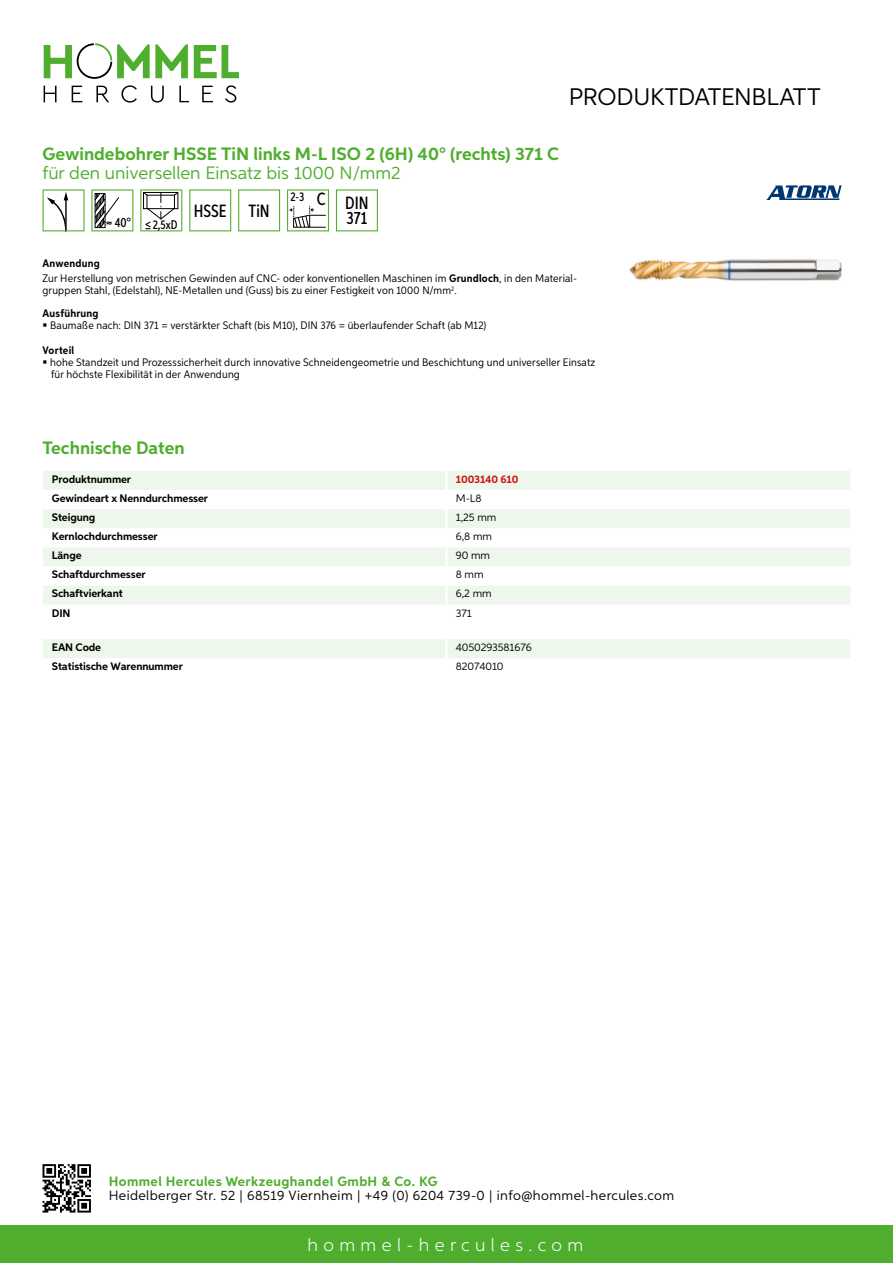
<style>
.page{position:relative;width:893px;height:1263px;background:#fff}
.page>*{position:absolute;margin:0;border:0;box-sizing:border-box;transform-origin:0 0}
.t1{font:24px "Aspira";letter-spacing:-.01em;color:#000}
.t2{font:700 18px "Aspira";color:#50ae2f}
.t3{font:18px "Aspira";color:#50ae2f}
.t4{font:300 18px "Aspira";letter-spacing:.3em;color:#fff}
.t5{font:500 17.85px/14.9px "Aspira XX Nar";color:#000;text-align:right}
.t6{font:13.5px "Aspira";letter-spacing:.03em;color:#000}
.t7{font:700 13.5px "Aspira";letter-spacing:.03em;color:#50ae2f}
.t8{font:500 12.6px "Aspira XX Nar";color:#000}
.t9{font:10.95px/15.1px "Aspira Nar";letter-spacing:.015em;color:#000}
.t10{font:700 10.95px "Aspira";letter-spacing:-.01em;color:#000}
.t11{font:10.95px "Aspira";letter-spacing:-.01em;color:#000}
.t12{font:700 10.95px "Aspira";letter-spacing:-.01em;color:#cd1013}
.t13{font:700 10.95px "Aspira Nar";letter-spacing:.015em;color:#000}
.s1{font-weight:700}
</style>
<div class="page">
<div style="left:0;top:1226px;width:893px;height:37px;background:#50ae2f"></div>
<svg style="left:43px;top:1164px;width:48px;height:48px"></svg>
<svg style="left:194px;top:45px;width:45px;height:33px"></svg>
<svg style="left:44px;top:43px;width:144px;height:36px"></svg>
<svg style="left:44px;top:86px;width:13px;height:16px"></svg>
<svg style="left:72px;top:86px;width:10px;height:16px"></svg>
<svg style="left:96px;top:86px;width:13px;height:16px"></svg>
<svg style="left:121px;top:85px;width:16px;height:18px"></svg>
<svg style="left:151px;top:86px;width:13px;height:17px"></svg>
<svg style="left:179px;top:86px;width:10px;height:16px"></svg>
<svg style="left:202px;top:86px;width:11px;height:16px"></svg>
<svg style="left:225px;top:85px;width:11px;height:18px"></svg>
<div style="left:43px;top:471px;width:807px;height:19px;background:#eef7eb"></div>
<svg style="left:43px;top:509px;width:807px;height:96px;fill:#eef7eb"></svg>
<hr style="left:445px;top:471px;width:3px;height:19px;background:#fff">
<hr style="left:445px;top:509px;width:3px;height:19px;background:#fff">
<hr style="left:445px;top:528px;width:3px;height:19px;background:#fff">
<hr style="left:445px;top:547px;width:3px;height:19px;background:#fff">
<hr style="left:445px;top:566px;width:3px;height:20px;background:#fff">
<hr style="left:445px;top:586px;width:3px;height:19px;background:#fff">
<div style="left:43px;top:639px;width:807px;height:19px;background:#eef7eb"></div>
<svg style="left:43px;top:189px;width:42px;height:42px"></svg>
<svg style="left:91px;top:189px;width:42px;height:42px"></svg>
<svg style="left:140px;top:189px;width:42px;height:42px"></svg>
<svg style="left:189px;top:189px;width:42px;height:42px"></svg>
<svg style="left:238px;top:189px;width:42px;height:42px"></svg>
<svg style="left:287px;top:189px;width:42px;height:42px"></svg>
<svg style="left:336px;top:189px;width:42px;height:42px"></svg>
<img style="left:629px;top:259px;width:213px;height:21px">
<svg style="left:766px;top:185px;width:76px;height:15px"></svg>
<h1 class="t1" style="left:569px;top:82px;width:253px">Produktdatenblatt</h1>
<h2 class="t2" style="left:43px;top:142px;width:518px">Gewindebohrer HSSE TiN links M-L ISO 2 (6H) 40° (rechts) 371 C</h2>
<h2 class="t3" style="left:43px;top:162px;width:360px">für den universellen Einsatz bis 1000 N/mm2</h2>
<p class="t8" style="left:115px;top:217px;width:64px"><sup>40°</sup> ≤2,5xD</p>
<h3 class="t5" style="left:194px;top:203px;width:77px">HSSE TiN</h3>
<h3 class="t5" style="left:290px;top:196px;width:80px"><sup>2-3</sup> C DIN<br>371</h3>
<p class="t9" style="left:43px;top:256px;width:536px"><span class="s1">Anwendung<br></span>Zur Herstellung von metrischen Gewinden auf CNC- oder konventionellen Maschinen im <span class="s1">Grundloch</span>, in den Material-</p>
<p class="t9" style="left:43px;top:279px;width:416px;line-height:22.2px">gruppen Stahl, (Edelstahl), NE-Metallen und (Guss) bis zu einer Festigkeit von 1000 N/mm<sup>2</sup>.<br><span class="s1">Ausführung</span></p>
<p class="t9" style="left:50px;top:318px;width:438px">Baumaße nach: DIN 371 = verstärkter Schaft (bis M10), DIN 376 = überlaufender Schaft (ab M12)</p>
<p class="t13" style="left:43px;top:343px;width:33px">Vorteil</p>
<p class="t9" style="left:50px;top:357px;width:547px;line-height:12px">hohe Standzeit und Prozesssicherheit durch innovative Schneidengeometrie und Beschichtung und universeller Einsatz für höchste Flexibilität in der Anwendung</p>
<h2 class="t2" style="left:43px;top:437px;width:144px">Technische Daten</h2>
<p class="t10" style="left:52px;top:472px;width:81px">Produktnummer</p>
<p class="t12" style="left:456px;top:472px;width:64px">1003140 610</p>
<p class="t10" style="left:52px;top:491px;width:158px">Gewindeart x Nenndurchmesser</p>
<p class="t11" style="left:456px;top:491px;width:27px">M-L8</p>
<p class="t10" style="left:52px;top:510px;width:45px">Steigung</p>
<p class="t11" style="left:456px;top:510px;width:42px">1,25 mm</p>
<p class="t10" style="left:52px;top:530px;width:107px">Kernlochdurchmesser</p>
<p class="t11" style="left:456px;top:530px;width:38px">6,8 mm</p>
<p class="t10" style="left:52px;top:549px;width:31px">Länge</p>
<p class="t11" style="left:456px;top:549px;width:36px">90 mm</p>
<p class="t10" style="left:52px;top:568px;width:95px">Schaftdurchmesser</p>
<p class="t11" style="left:456px;top:568px;width:29px">8 mm</p>
<p class="t10" style="left:52px;top:587px;width:72px">Schaftvierkant</p>
<p class="t11" style="left:456px;top:587px;width:37px">6,2 mm</p>
<p class="t10" style="left:52px;top:606px;width:20px">DIN</p>
<p class="t11" style="left:456px;top:606px;width:17px">371</p>
<p class="t10" style="left:52px;top:641px;width:51px">EAN Code</p>
<p class="t11" style="left:456px;top:641px;width:77px">4050293581676</p>
<p class="t10" style="left:52px;top:660px;width:132px">Statistische Warennummer</p>
<p class="t11" style="left:456px;top:660px;width:49px">82074010</p>
<p class="t7" style="left:109px;top:1172px;width:330px">Hommel Hercules Werkzeughandel GmbH &amp; Co. KG</p>
<p class="t6" style="left:109px;top:1187px;width:567px">Heidelberger Str. 52 | 68519 Viernheim | +49 (0) 6204 739-0 | info@hommel-hercules.com</p>
<h2 class="t4" style="left:307px;top:1234px;width:277px">hommel-hercules.com</h2>
</div>
